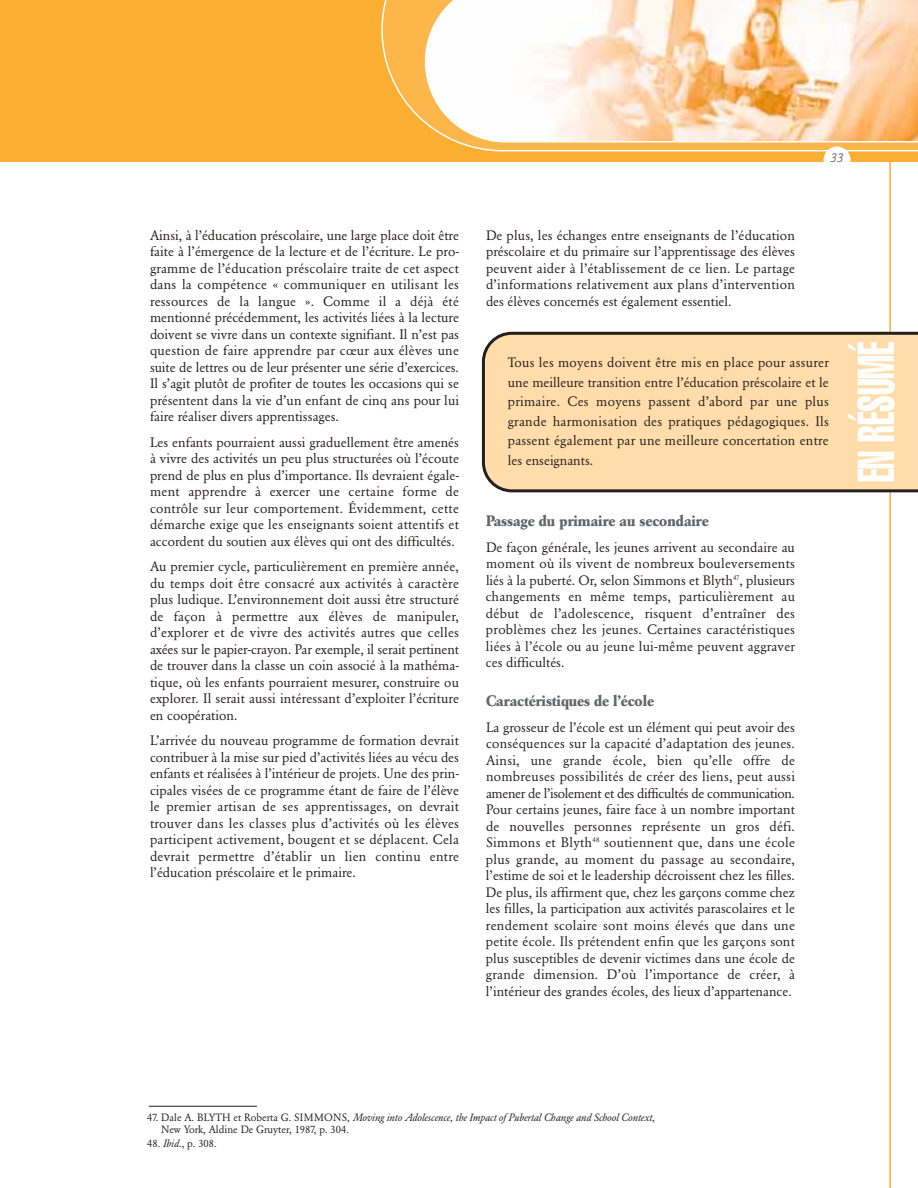
<style>
.page{position:relative;width:918px;height:1188px;background:#fff}
.page>*{position:absolute;margin:0;border:0;box-sizing:border-box;transform-origin:0 0}
.t1{font:extra-condensed 51px "Helvetica";color:#fff;scale:.7 1}
.t2{font:700 15px "Garamond BE";color:#636466}
.t3{font:13.5px/16.5px "Garamond BE";color:#231f1f;text-align:justify}
.t4{font:italic 13.5px "Officina Sans";color:#6c6d70}
.t5{font:10.5px/12px "Garamond BE";color:#231f1f}
.s1{font-style:italic}
</style>
<div class="page">
<div style="left:0;top:0;width:918px;height:162px;background:#fbaf32"></div>
<svg style="left:381px;top:0;width:537px;height:152px"></svg>
<svg style="left:425px;top:0;width:493px;height:143px;background:#fce1c5"></svg>
<div style="left:824px;top:147px;width:27px;height:27px;background:#fff;border-radius:50%"></div>
<hr style="left:889px;top:162px;width:2px;height:1026px;background:#fbaf32">
<hr style="left:149px;top:1106px;width:108px;height:1px;background:#231f1f">
<div style="left:482px;top:332px;width:436px;height:160px;background:#ffdcaa"></div>
<p class="t3" style="left:150px;top:228px;width:311px">Ainsi, à l’éducation préscolaire, une large place doit être faite à l’émergence de la lecture et de l’écriture. Le pro&shy;gramme de l’éducation préscolaire traite de cet aspect dans la compétence « communiquer en utilisant les ressources de la langue ». Comme il a déjà été mentionné précédemment, les activités liées à la lecture doivent se vivre dans un contexte signifiant. Il n’est pas question de faire apprendre par cœur aux élèves une suite de lettres ou de leur présenter une série d’exercices.<br>Il s’agit plutôt de profiter de toutes les occasions qui se présentent dans la vie d’un enfant de cinq ans pour lui faire réaliser divers apprentissages.</p>
<p class="t3" style="left:150px;top:435px;width:311px">Les enfants pourraient aussi graduellement être amenés à vivre des activités un peu plus structurées où l’écoute prend de plus en plus d’importance. Ils devraient égale&shy;ment apprendre à exercer une certaine forme de contrôle sur leur comportement. Évidemment, cette démarche exige que les enseignants soient attentifs et accordent du soutien aux élèves qui ont des difficultés.</p>
<p class="t3" style="left:150px;top:559px;width:311px">Au premier cycle, particulièrement en première année, du temps doit être consacré aux activités à caractère plus ludique. L’environnement doit aussi être structuré de façon à permettre aux élèves de manipuler, d’explorer et de vivre des activités autres que celles axées sur le papier-crayon. Par exemple, il serait pertinent de trouver dans la classe un coin associé à la mathéma&shy;tique, où les enfants pourraient mesurer, construire ou explorer. Il serait aussi intéressant d’exploiter l’écriture en coopération.</p>
<p class="t3" style="left:150px;top:733px;width:311px">L’arrivée du nouveau programme de formation devrait contribuer à la mise sur pied d’activités liées au vécu des enfants et réalisées à l’intérieur de projets. Une des prin&shy;cipales visées de ce programme étant de faire de l’élève le premier artisan de ses apprentissages, on devrait trouver dans les classes plus d’activités où les élèves participent activement, bougent et se déplacent. Cela devrait permettre d’établir un lien continu entre l’éducation préscolaire et le primaire.</p>
<p class="t3" style="left:486px;top:228px;width:311px">De plus, les échanges entre enseignants de l’éducation préscolaire et du primaire sur l’apprentissage des élèves peuvent aider à l’établissement de ce lien. Le partage d’informations relativement aux plans d’intervention des élèves concernés est également essentiel.</p>
<p class="t4" style="left:830px;top:153px;width:15px">33</p>
<p class="t3" style="left:508px;top:354px;width:323px;line-height:19.5px">Tous les moyens doivent être mis en place pour assurer une meilleure transition entre l’éducation préscolaire et le primaire. Ces moyens passent d’abord par une plus grande harmonisation des pratiques pédagogiques. Ils passent également par une meilleure concertation entre les enseignants.</p>
<p class="t2" style="left:486px;top:515px;width:224px">Passage du primaire au secondaire</p>
<p class="t3" style="left:486px;top:540px;width:311px">De façon générale, les jeunes arrivent au secondaire au moment où ils vivent de nombreux bouleversements liés à la puberté. Or, selon Simmons et Blyth<sup>47</sup>, plusieurs changements en même temps, particulièrement au début de l’adolescence, risquent d’entraîner des problèmes chez les jeunes. Certaines caractéristiques liées à l’école ou au jeune lui-même peuvent aggraver ces difficultés.</p>
<p class="t2" style="left:486px;top:695px;width:169px">Caractéristiques de l’école</p>
<p class="t3" style="left:486px;top:720px;width:311px">La grosseur de l’école est un élément qui peut avoir des conséquences sur la capacité d’adaptation des jeunes.<br>Ainsi, une grande école, bien qu’elle offre de nombreuses possibilités de créer des liens, peut aussi amener de l’isolement et des difficultés de communication.<br>Pour certains jeunes, faire face à un nombre important de nouvelles personnes représente un gros défi.<br>Simmons et Blyth<sup>48</sup> soutiennent que, dans une école plus grande, au moment du passage au secondaire, l’estime de soi et le leadership décroissent chez les filles.<br>De plus, ils affirment que, chez les garçons comme chez les filles, la participation aux activités parascolaires et le rendement scolaire sont moins élevés que dans une petite école. Ils prétendent enfin que les garçons sont plus susceptibles de devenir victimes dans une école de grande dimension. D’où l’importance de créer, à l’intérieur des grandes écoles, des lieux d’appartenance.</p>
<h1 class="t1" style="left:858px;top:482px;width:202px;rotate:-90deg">EN RÉSUMÉ</h1>
<p class="t5" style="left:161px;top:1112px;width:495px;text-indent:-14px">47. Dale A. BLYTH et Roberta G. SIMMONS, <span class="s1">Moving into Adolescence, the Impact of Pubertal Change and School Context</span>,<br>New York, Aldine De Gruyter, 1987, p. 304.</p>
<p class="t5" style="left:147px;top:1138px;width:71px">48. <span class="s1">Ibid</span>., p. 308.</p>
</div>
